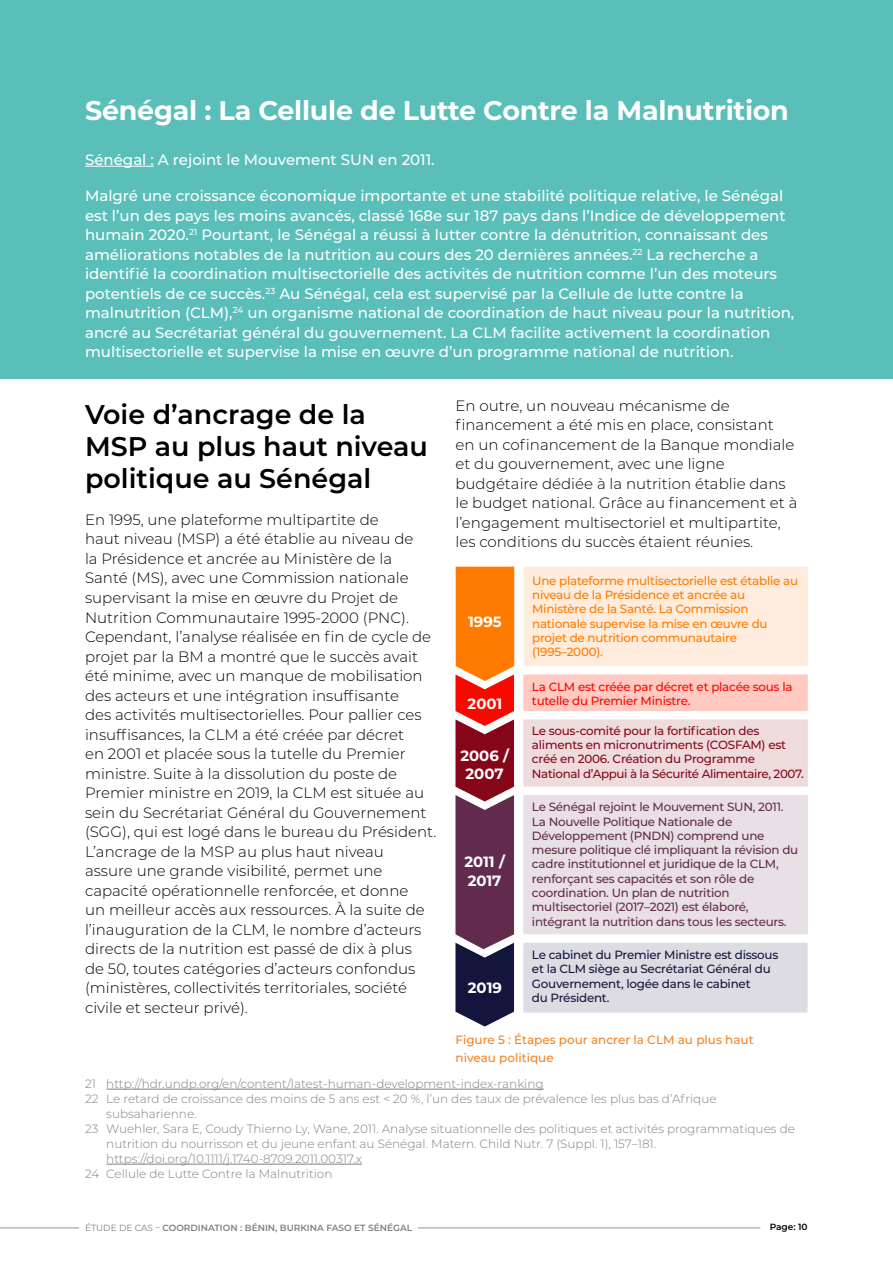
<style>
.page{position:relative;width:893px;height:1263px;background:#fff}
.page>*{position:absolute;margin:0;border:0;box-sizing:border-box;transform-origin:0 0}
.t1{font:600 27px/32.4px "Montserrat";color:#000}
.t2{font:700 27px "Montserrat";letter-spacing:-.01em;color:#fff}
.t3{font:300 15px/19.5px "Montserrat";color:#000}
.t4{font:500 15px/19.5px "Montserrat";color:#fff}
.t5{font:700 14.85px/18.6px "Montserrat";color:#fff;text-align:center}
.t6{font:300 12px "Montserrat";color:#808080}
.t7{font:500 12px/18px "Montserrat";color:#f58220}
.t8{font:500 11.85px/14.2px "Montserrat";letter-spacing:-.02em;color:#622b4d}
.t9{font:500 11.85px/14.2px "Montserrat";letter-spacing:-.02em;color:#ff7b00}
.t10{font:500 11.85px/14.2px "Montserrat";letter-spacing:-.02em;color:#860619}
.t11{font:500 11.85px/14.2px "Montserrat";letter-spacing:-.02em;color:#14153c}
.t12{font:500 11.85px/14.2px "Montserrat";letter-spacing:-.02em;color:#fa0800}
.t13{font:600 9px "Montserrat";color:#808080}
.t14{font:600 9px "Montserrat";color:#000}
.s1{font-weight:400}
</style>
<div class="page">
<hr style="left:418px;top:1227px;width:342px;height:1px;background:#9d9d9c">
<hr style="left:0;top:1227px;width:79px;height:1px;background:#9d9d9c">
<div style="left:0;top:0;width:893px;height:378px;background:#5abeb9"></div>
<hr style="left:85px;top:166px;width:69px;height:1px;background:#fff">
<hr style="left:106px;top:1089px;width:438px;height:1px;background:#808080">
<hr style="left:106px;top:1164px;width:256px;height:1px;background:#808080">
<div style="left:523px;top:943px;width:284px;height:69px;background:#dcdce2"></div>
<div style="left:523px;top:795px;width:285px;height:139px;background:#e8e0e4"></div>
<div style="left:523px;top:719px;width:285px;height:68px;background:#eedcdd"></div>
<div style="left:523px;top:674px;width:285px;height:37px;background:#ffcac2"></div>
<div style="left:523px;top:567px;width:285px;height:99px;background:#ffecdc"></div>
<svg style="left:455px;top:567px;width:59px;height:459px;background:#9a463c"></svg>
<h1 class="t2" style="left:85px;top:91px;width:705px">Sénégal : La Cellule de Lutte Contre la Malnutrition</h1>
<p class="t4" style="left:85px;top:149px;width:351px">Sénégal : A rejoint le Mouvement SUN en 2011.</p>
<p class="t4" style="left:85px;top:186px;width:711px">Malgré une croissance économique importante et une stabilité politique relative, le Sénégal est l’un des pays les moins avancés, classé 168e sur 187 pays dans l’Indice de développement humain 2020.<sup>21</sup> Pourtant, le Sénégal a réussi à lutter contre la dénutrition, connaissant des améliorations notables de la nutrition au cours des 20 dernières années.<sup>22</sup> La recherche a identifié la coordination multisectorielle des activités de nutrition comme l’un des moteurs potentiels de ce succès.<sup>23</sup> Au Sénégal, cela est supervisé par la Cellule de lutte contre la malnutrition (CLM),<sup>24</sup> un organisme national de coordination de haut niveau pour la nutrition, ancré au Secrétariat général du gouvernement. La CLM facilite activement la coordination multisectorielle et supervise la mise en œuvre d’un programme national de nutrition.</p>
<h1 class="t1" style="left:85px;top:397px;width:344px">Voie d’ancrage de la<br>MSP au plus haut niveau politique au Sénégal</h1>
<p class="t3" style="left:85px;top:509px;width:353px">En 1995, une plateforme multipartite de<br>haut niveau (MSP) a été établie au niveau de<br>la Présidence et ancrée au Ministère de la Santé (MS), avec une Commission nationale supervisant la mise en œuvre du Projet de Nutrition Communautaire 1995-2000 (PNC).<br>Cependant, l’analyse réalisée en fin de cycle de projet par la BM a montré que le succès avait été minime, avec un manque de mobilisation des acteurs et une intégration insuffisante<br>des activités multisectorielles. Pour pallier ces insuffisances, la CLM a été créée par décret<br>en 2001 et placée sous la tutelle du Premier ministre. Suite à la dissolution du poste de Premier ministre en 2019, la CLM est située au sein du Secrétariat Général du Gouvernement (SGG), qui est logé dans le bureau du Président.<br>L’ancrage de la MSP au plus haut niveau<br>assure une grande visibilité, permet une capacité opérationnelle renforcée, et donne<br>un meilleur accès aux ressources. À la suite de l’inauguration de la CLM, le nombre d’acteurs directs de la nutrition est passé de dix à plus<br>de 50, toutes catégories d’acteurs confondus (ministères, collectivités territoriales, société civile et secteur privé).</p>
<p class="t3" style="left:455px;top:395px;width:343px">En outre, un nouveau mécanisme de financement a été mis en place, consistant<br>en un cofinancement de la Banque mondiale et du gouvernement, avec une ligne budgétaire dédiée à la nutrition établie dans le budget national. Grâce au financement et à l’engagement multisectoriel et multipartite, les conditions du succès étaient réunies.</p>
<p class="t5" style="left:468px;top:612px;width:35px">1995</p>
<p class="t5" style="left:468px;top:693px;width:36px">2001</p>
<p class="t5" style="left:460px;top:745px;width:50px">2006 /<br>2007</p>
<p class="t5" style="left:464px;top:852px;width:42px;text-align:left">2011 /<br>2017</p>
<p class="t5" style="left:468px;top:978px;width:36px">2019</p>
<p class="t9" style="left:532px;top:573px;width:268px">Une plateforme multisectorielle est établie au niveau de la Présidence et ancrée au Ministère de la Santé. La Commission nationale supervise la mise en œuvre du projet de nutrition communautaire (1995–2000).</p>
<p class="t12" style="left:532px;top:679px;width:262px">La CLM est créée par décret et placée sous la tutelle du Premier Ministre.</p>
<p class="t10" style="left:532px;top:723px;width:273px">Le sous-comité pour la fortification des aliments en micronutriments (COSFAM) est créé en 2006. Création du Programme National d’Appui à la Sécurité Alimentaire, 2007.</p>
<p class="t8" style="left:532px;top:799px;width:268px">Le Sénégal rejoint le Mouvement SUN, 2011.<br>La Nouvelle Politique Nationale de Développement (PNDN) comprend une mesure politique clé impliquant la révision du cadre institutionnel et juridique de la CLM, renforçant ses capacités et son rôle de coordination. Un plan de nutrition multisectoriel (2017–2021) est élaboré, intégrant la nutrition dans tous les secteurs.</p>
<p class="t11" style="left:532px;top:947px;width:248px">Le cabinet du Premier Ministre est dissous et la CLM siège au Secrétariat Général du Gouvernement, logée dans le cabinet<br>du Président.</p>
<p class="t7" style="left:455px;top:1030px;width:300px">Figure 5 : Étapes pour ancrer la CLM au plus haut niveau politique</p>
<p class="t6" style="left:85px;top:1075px;width:460px">21 http://hdr.undp.org/en/content/latest-human-development-index-ranking</p>
<p class="t6" style="left:85px;top:1090px;width:633px">22 Le retard de croissance des moins de 5 ans est &lt; 20 %, l’un des taux de prévalence les plus bas d’Afrique</p>
<p class="t6" style="left:106px;top:1105px;width:92px">subsaharienne.</p>
<p class="t6" style="left:85px;top:1120px;width:711px">23 Wuehler, Sara E, Coudy Thierno Ly, Wane, 2011. Analyse situationnelle des politiques et activités programmatiques de</p>
<p class="t6" style="left:106px;top:1135px;width:551px">nutrition du nourrisson et du jeune enfant au Sénégal. Matern. Child Nutr. 7 (Suppl. 1), 157–181.</p>
<p class="t6" style="left:106px;top:1150px;width:257px">https://doi.org/10.1111/j.1740-8709.2011.00317.x</p>
<p class="t6" style="left:85px;top:1165px;width:249px">24 Cellule de Lutte Contre la Malnutrition</p>
<p class="t13" style="left:85px;top:1221px;width:329px"><span class="s1">ÉTUDE DE CAS –</span> COORDINATION : BÉNIN, BURKINA FASO ET SÉNÉGAL</p>
<p class="t14" style="left:770px;top:1220px;width:39px">Page: 10</p>
</div>
